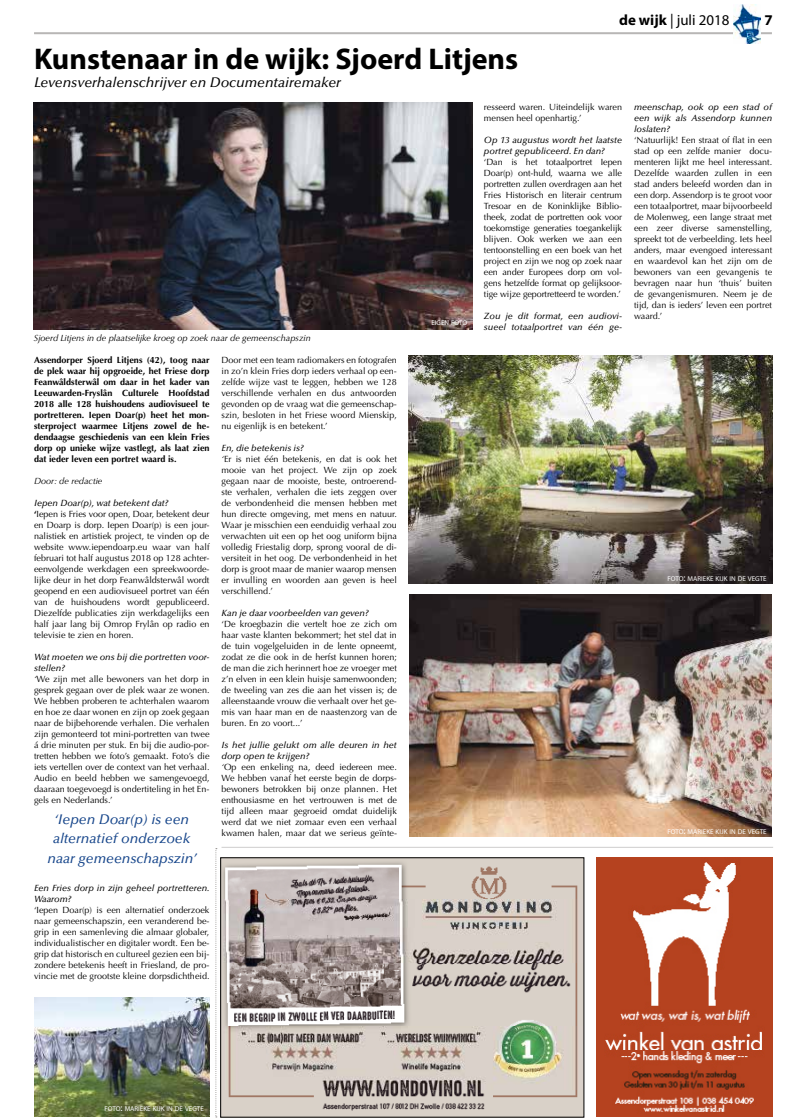
<style>
.page{position:relative;width:806px;height:1120px;background:#fff}
.page>*{position:absolute;margin:0;border:0;box-sizing:border-box;transform-origin:0 0}
.t1{font:700 30px "Myriad Pro";color:#000}
.t2{font:14.9px "Myriad Pro";color:#000}
.t3{font:700 14.9px "Myriad Pro";color:#000}
.t4{font:italic 500 14px/19px "Optima LT Std";color:#17468b;text-align:center}
.t5{font:italic 500 14px "Optima LT Std";color:#000}
.t6{font:9px/11px "Optima LT Std";color:#000}
.t7{font:700 9px/11px "Optima LT Std";color:#000;text-align:justify}
.t8{font:italic 500 9px/11px "Optima LT Std";color:#000}
.t9{font:italic 9px "Optima LT Std";color:#000}
.t10{font:7px "Myriad Pro";color:#fff}
.s1{font-weight:700}
.s2{font-weight:500;font-style:italic}
.s3{font-style:italic}
.s4{font-size:10px}
</style>
<div class="page">
<hr style="left:34px;top:32px;width:737px;height:2px;background:#b8b6b5">
<img style="left:732px;top:5px;width:27px;height:39px">
<img style="left:409px;top:594px;width:362px;height:242px">
<img style="left:596px;top:857px;width:176px;height:259px">
<hr style="left:221px;top:847px;width:551px;height:1px;background:#cecdcd">
<svg style="left:215px;top:848px;width:2px;height:269px"></svg>
<img style="left:222px;top:859px;width:359px;height:256px">
<div style="left:220px;top:857px;width:363px;height:260px;border:1px solid #000"></div>
<img style="left:34px;top:102px;width:438px;height:228px">
<img style="left:408px;top:356px;width:364px;height:227px">
<img style="left:34px;top:997px;width:175px;height:119px">
<h1 class="t1" style="left:34px;top:39px;width:485px">Kunstenaar in de wijk: Sjoerd Litjens</h1>
<h3 class="t5" style="left:34px;top:75px;width:308px">Levensverhalenschrijver en Documentairemaker</h3>
<h2 class="t2" style="left:618px;top:11px;width:112px"><span class="s1">de wijk</span> | juli 2018</h2>
<h2 class="t3" style="left:763px;top:11px;width:10px">7</h2>
<p class="t9" style="left:34px;top:333px;width:278px">Sjoerd Litjens in de plaatselijke kroeg op zoek naar de gemeenschapszin</p>
<p class="t7" style="left:34px;top:355px;width:177px">Assendorper Sjoerd Litjens (42), toog naar de plek waar hij opgroeide, het Friese dorp Feanwâldsterwâl om daar in het kader van Leeuwarden-Fryslân Culturele Hoofdstad 2018 alle 128 huishoudens audiovisueel te portretteren. Iepen Doar(p) heet het mon&shy;sterproject waarmee Litjens zowel de he&shy;dendaagse geschiedenis van een klein Fries dorp op unieke wijze vastlegt, als laat zien dat ieder leven een portret waard is.</p>
<p class="t6" style="left:221px;top:355px;width:177px;text-align:justify">Door met een team radiomakers en fotografen in zo’n klein Fries dorp ieders verhaal op een&shy;zelfde wijze vast te leggen, hebben we 128 verschillende verhalen en dus antwoorden gevonden op de vraag wat die gemeenschap&shy;szin, besloten in het Friese woord Mienskip, nu eigenlijk is en betekent.’</p>
<p class="t6" style="left:221px;top:443px;width:177px"><span class="s2">En, die betekenis is?<br></span><span class="s3">‘</span>Er is niet één betekenis, en dat is ook het mooie van het project. We zijn op zoek gegaan naar de mooiste, beste, ontroerend&shy;ste verhalen, verhalen die iets zeggen over de verbondenheid die mensen hebben met hun directe omgeving, met mens en natuur.<br>Waar je misschien een eenduidig verhaal zou verwachten uit een op het oog uniform bijna volledig Friestalig dorp, sprong vooral de di&shy;versiteit in het oog. De verbondenheid in het dorp is groot maar de manier waarop mensen er invulling en woorden aan geven is heel verschillend.’</p>
<p class="t8" style="left:221px;top:608px;width:148px">Kan je daar voorbeelden van geven?</p>
<p class="t6" style="left:221px;top:619px;width:177px;text-align:justify">‘De kroegbazin die vertelt hoe ze zich om haar vaste klanten bekommert; het stel dat in de tuin vogelgeluiden in de lente opneemt, zodat ze die ook in de herfst kunnen horen; de man die zich herinnert hoe ze vroeger met z’n elven in een klein huisje samenwoonden; de tweeling van zes die aan het vissen is; de alleenstaande vrouw die verhaalt over het ge&shy;mis van haar man en de naastenzorg van de buren. En zo voort...’</p>
<p class="t6" style="left:221px;top:740px;width:177px"><span class="s2">Is het jullie gelukt om alle deuren in het dorp open te krijgen?<br></span><span class="s3">‘</span>Op een enkeling na, deed iedereen mee.<br>We hebben vanaf het eerste begin de dorps&shy;bewoners betrokken bij onze plannen. Het enthousiasme en het vertrouwen is met de tijd alleen maar gegroeid omdat duidelijk werd dat we niet zomaar even een verhaal kwamen halen, maar dat we serieus geïnte-</p>
<p class="t9" style="left:34px;top:476px;width:70px">Door: de redactie</p>
<p class="t6" style="left:34px;top:498px;width:177px"><span class="s2">Iepen Doar(p), wat betekent dat?<br></span><span class="s1">‘</span>Iepen is Fries voor open, Doar, betekent deur en Doarp is dorp. Iepen Doar(p) is een jour&shy;nalistiek en artistiek project, te vinden op de website www.iependoarp.eu waar van half februari tot half augustus 2018 op 128 achter&shy;eenvolgende werkdagen een spreekwoorde&shy;lijke deur in het dorp Feanwâldsterwâl wordt geopend en een audiovisueel portret van één van de huishoudens wordt gepubliceerd.<br>Diezelfde publicaties zijn werkdagelijks een half jaar lang bij Omrop Frylân op radio en televisie te zien en horen.</p>
<p class="t6" style="left:34px;top:652px;width:177px"><span class="s2">Wat moeten we ons bij die portretten voor&shy;stellen?<br></span><span class="s3">‘</span>We zijn met alle bewoners van het dorp in gesprek gegaan over de plek waar ze wonen.<br>We hebben proberen te achterhalen waarom en hoe ze daar wonen en zijn op zoek gegaan naar de bijbehorende verhalen. Die verhalen zijn gemonteerd tot mini-portretten van twee á drie minuten per stuk. En bij die audio-por&shy;tretten hebben we foto’s gemaakt. Foto’s die iets vertellen over de context van het verhaal.<br>Audio en beeld hebben we samengevoegd, daaraan toegevoegd is ondertiteling in het En&shy;gels en Nederlands.’</p>
<h3 class="t4" style="left:47px;top:810px;width:150px">‘Iepen Doar(p) is een alternatief onderzoek naar gemeenschapszin’</h3>
<p class="t8" style="left:34px;top:883px;width:177px">Een Fries dorp in zijn geheel portretteren.<br>Waarom?</p>
<p class="t6" style="left:34px;top:905px;width:177px;text-align:justify">‘Iepen Doar(p) is een alternatief onderzoek naar gemeenschapszin, een veranderend be&shy;grip in een samenleving die almaar globaler, individualistischer en digitaler wordt. Een be&shy;grip dat historisch en cultureel gezien een bij&shy;zondere betekenis heeft in Friesland, de pro&shy;vincie met de grootste kleine dorpsdichtheid.</p>
<p class="t10" style="left:431px;top:318px;width:37px">EIGEN FOTO</p>
<p class="t6" style="left:483px;top:101px;width:139px">resseerd waren. Uiteindelijk waren mensen heel openhartig.’</p>
<p class="t8" style="left:483px;top:135px;width:139px">Op 13 augustus wordt het laatste portret gepubliceerd. En dan?</p>
<p class="t6" style="left:483px;top:156px;width:139px;text-align:justify">‘Dan is het totaalportret Iepen Doar(p) ont-huld, waarna we alle portretten zullen overdragen aan het Fries Historisch en literair centrum Tresoar en de Koninklijke Biblio&shy;theek, zodat de portretten ook voor toekomstige generaties toegankelijk blijven. Ook werken we aan een tentoonstelling en een boek van het project en zijn we nog op zoek naar een ander Europees dorp om vol&shy;gens hetzelfde format op gelijksoor&shy;tige wijze geportretteerd te worden.’</p>
<p class="t8" style="left:483px;top:310px;width:139px">Zou je dit format, een audiovi&shy;sueel totaalportret van één ge-</p>
<p class="t8" style="left:633px;top:101px;width:139px;text-align:justify">meenschap, ook op een stad of een wijk als Assendorp kunnen loslaten?</p>
<p class="t6" style="left:633px;top:134px;width:139px;text-align:justify">‘Natuurlijk! Een straat of flat in een stad op een zelfde manier docu&shy;menteren lijkt me heel interessant.<br>Dezelfde waarden zullen in een stad anders beleefd worden dan in een dorp. Assendorp is te groot voor een totaalportret, maar bijvoorbeeld de Molenweg, een lange straat met een zeer diverse samenstelling, spreekt tot de verbeelding. Iets heel anders, maar evengoed interessant en waardevol kan het zijn om de bewoners van een gevangenis te bevragen naar hun ‘thuis’ buiten de gevangenismuren. Neem je de tijd, dan is ieders’ leven een portret waard.’</p>
<p class="t10" style="left:667px;top:574px;width:101px">FOTO<span class="s4">:</span> MARIEKE KIJK IN DE VEGTE</p>
<p class="t10" style="left:667px;top:827px;width:101px">FOTO<span class="s4">:</span> MARIEKE KIJK IN DE VEGTE</p>
<p class="t10" style="left:104px;top:1104px;width:101px">FOTO<span class="s4">:</span> MARIEKE KIJK IN DE VEGTE</p>
</div>
